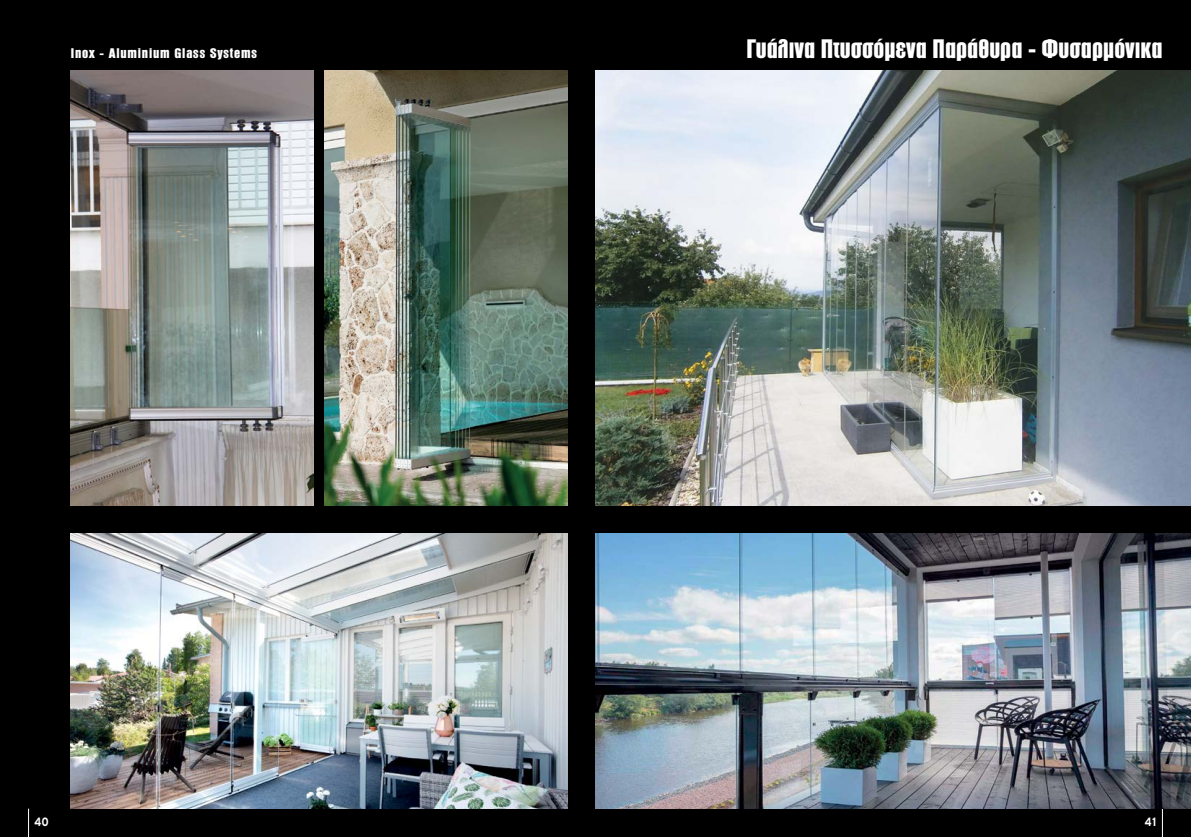
<style>
.page{position:relative;width:1191px;height:837px;background:#fff}
.page>*{position:absolute;margin:0;border:0;box-sizing:border-box;transform-origin:0 0}
.t1{font:800 25px "PF Fusion Sans";color:#fff;scale:1.1 1}
.t2{font:800 13px "PF Fusion Sans";letter-spacing:.05em;color:#fff;scale:1.2 1}
.t3{font:700 12px "PF Transit";color:#fff;scale:.85 1}
</style>
<div class="page">
<div style="left:0;top:0;width:1191px;height:836px;background:#000001"></div>
<svg style="left:28px;top:808px;width:1px;height:28px"></svg>
<svg style="left:1162px;top:808px;width:1px;height:28px"></svg>
<img style="left:595px;top:71px;width:596px;height:434px">
<img style="left:71px;top:533px;width:496px;height:275px">
<img style="left:595px;top:533px;width:596px;height:275px">
<img style="left:71px;top:71px;width:242px;height:434px">
<img style="left:325px;top:71px;width:242px;height:434px">
<p class="t2" style="left:71px;top:48px;width:157px">Inox - Aluminium Glass Systems</p>
<p class="t3" style="left:34px;top:816px;width:19px">40</p>
<p class="t1" style="left:746px;top:39px;width:380px">Γυάλινα Πτυσσόμενα Παράθυρα - Φυσαρμόνικα</p>
<p class="t3" style="left:1144px;top:816px;width:16px">41</p>
</div>
